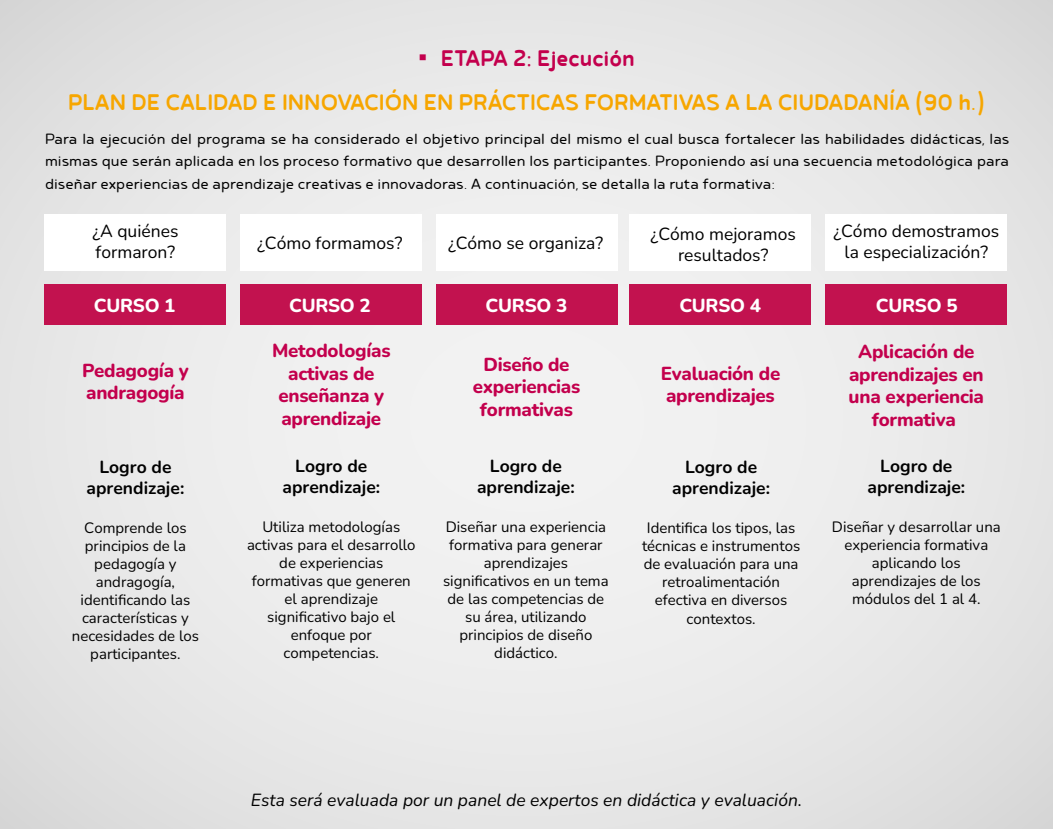
<style>
.page{position:relative;width:1053px;height:829px;background:#fff}
.page>*{position:absolute;margin:0;border:0;box-sizing:border-box;transform-origin:0 0}
.t1{font:500 26.5px/44px "Betm Rounded";color:#f7a600;text-align:center}
.t2{font:800 18.75px/22.5px "Nunito";letter-spacing:-.015em;color:#c3004d;text-align:center}
.t3{font:800 18.75px "Nunito";letter-spacing:-.015em;color:#fff}
.t4{font:300 17.5px/22.5px "Betm Rounded";color:#000;text-align:justify}
.t5{font:17.5px/21px "Nunito";color:#010101;text-align:center}
.t6{font:700 17.5px/21px "Nunito";color:#010101;text-align:center}
.t7{font:italic 17.5px "Nunito";color:#010101}
.t8{font:15px/18px "Nunito";color:#010101;text-align:center}
.s1{font-family:"Times New Roman";font-weight:400;color:#c3004d}
.s2{color:#c3004d}
</style>
<div class="page">
<div style="left:0;top:0;width:1052px;height:828px;background:#e9e9e9"></div>
<div style="left:45px;top:284px;width:181px;height:40px;background:#c2124f"></div>
<div style="left:241px;top:284px;width:181px;height:40px;background:#c2124f"></div>
<div style="left:629px;top:284px;width:182px;height:40px;background:#c2124f"></div>
<div style="left:825px;top:284px;width:181px;height:40px;background:#c2124f"></div>
<div style="left:436px;top:284px;width:181px;height:40px;background:#c2124f"></div>
<div style="left:45px;top:214px;width:181px;height:57px;background:#fff"></div>
<div style="left:241px;top:214px;width:181px;height:57px;background:#fff"></div>
<div style="left:436px;top:214px;width:181px;height:57px;background:#fff"></div>
<div style="left:629px;top:214px;width:182px;height:57px;background:#fff"></div>
<div style="left:825px;top:214px;width:181px;height:57px;background:#fff"></div>
<h1 class="t1" style="left:68px;top:34px;width:918px"><span class="s1">▪</span> <span class="s2">ETAPA 2: Ejecución<br></span>PLAN DE CALIDAD E INNOVACIÓN EN PRÁCTICAS FORMATIVAS A LA CIUDADANÍA (90 h.)</h1>
<p class="t4" style="left:45px;top:127px;width:965px">Para la ejecución del programa se ha considerado el objetivo principal del mismo el cual busca fortalecer las habilidades didácticas, las mismas que serán aplicada en los proceso formativo que desarrollen los participantes. Proponiendo así una secuencia metodológica para diseñar experiencias de aprendizaje creativas e innovadoras. A continuación, se detalla la ruta formativa:</p>
<p class="t5" style="left:92px;top:220px;width:87px;text-align:left">¿A quiénes formaron?</p>
<p class="t5" style="left:257px;top:232px;width:147px">¿Cómo formamos?</p>
<p class="t5" style="left:448px;top:232px;width:157px">¿Cómo se organiza?</p>
<p class="t5" style="left:650px;top:222px;width:147px">¿Cómo mejoramos resultados?</p>
<p class="t5" style="left:833px;top:220px;width:167px">¿Cómo demostramos la especialización?</p>
<p class="t3" style="left:94px;top:292px;width:83px">CURSO 1</p>
<p class="t3" style="left:289px;top:292px;width:83px">CURSO 2</p>
<p class="t3" style="left:485px;top:292px;width:83px">CURSO 3</p>
<p class="t3" style="left:679px;top:292px;width:83px">CURSO 4</p>
<p class="t3" style="left:875px;top:292px;width:83px">CURSO 5</p>
<p class="t2" style="left:82px;top:358px;width:108px;text-align:left">Pedagogía y andragogía</p>
<p class="t6" style="left:87px;top:455px;width:99px">Logro de aprendizaje:</p>
<p class="t8" style="left:72px;top:518px;width:129px">Comprende los principios de la pedagogía y andragogía, identificando las características y necesidades de los participantes.</p>
<p class="t2" style="left:272px;top:338px;width:120px">Metodologías activas de enseñanza y aprendizaje</p>
<p class="t6" style="left:282px;top:454px;width:99px">Logro de aprendizaje:</p>
<p class="t8" style="left:247px;top:517px;width:170px">Utiliza metodologías activas para el desarrollo de experiencias formativas que generen el aprendizaje significativo bajo el enfoque por competencias.</p>
<p class="t2" style="left:472px;top:352px;width:109px">Diseño de experiencias formativas</p>
<p class="t2" style="left:660px;top:361px;width:121px;text-align:left">Evaluación de aprendizajes</p>
<p class="t6" style="left:477px;top:454px;width:99px">Logro de aprendizaje:</p>
<p class="t8" style="left:443px;top:517px;width:167px">Diseñar una experiencia formativa para generar aprendizajes significativos en un tema de las competencias de su área, utilizando principios de diseño didáctico.</p>
<p class="t6" style="left:672px;top:456px;width:99px">Logro de aprendizaje:</p>
<p class="t8" style="left:642px;top:518px;width:160px">Identifica los tipos, las técnicas e instrumentos de evaluación para una retroalimentación efectiva en diversos contextos.</p>
<p class="t2" style="left:848px;top:339px;width:137px">Aplicación de aprendizajes en una experiencia formativa</p>
<p class="t6" style="left:867px;top:454px;width:99px">Logro de aprendizaje:</p>
<p class="t8" style="left:831px;top:517px;width:170px">Diseñar y desarrollar una experiencia formativa aplicando los aprendizajes de los módulos del 1 al 4.</p>
<p class="t7" style="left:251px;top:787px;width:552px">Esta será evaluada por un panel de expertos en didáctica y evaluación.</p>
</div>
